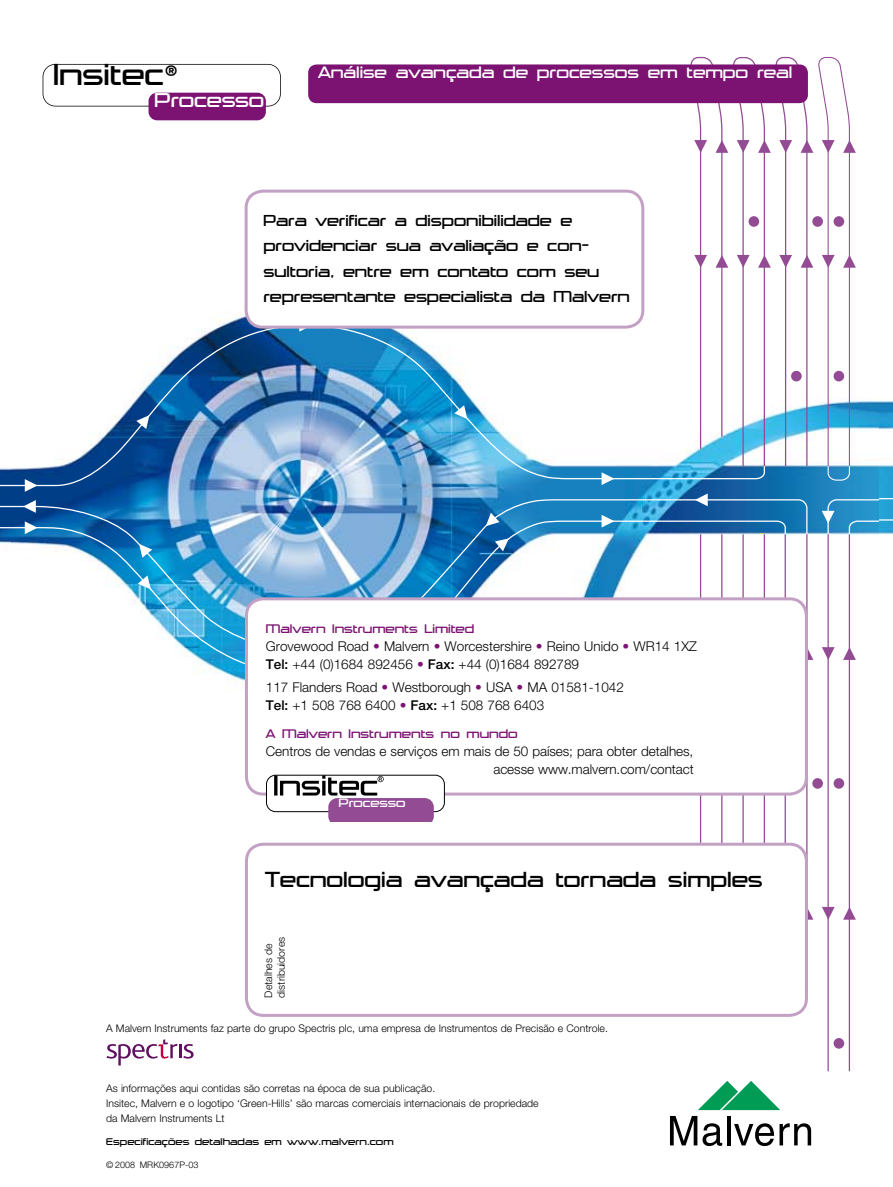
<style>
.page{position:relative;width:893px;height:1187px;background:#fff}
.page>*{position:absolute;margin:0;border:0;box-sizing:border-box;transform-origin:0 0}
.t1{font:300 33px "Trade Marker";color:#000}
.t2{font:23.7px "Trade Marker Light Alt";color:#000}
.t3{font:300 21.75px "Trade Marker";color:#fff}
.t4{font:300 18px "Trade Marker";color:#fff}
.t5{font:300 17.25px/25.5px "Trade Marker";color:#000}
.t6{font:300 13.5px/18px "Helvetica Neue LT Std";color:#000}
.t7{font:300 13.5px "Trade Marker";color:#7c1272}
.t8{font:300 13.2px "Trade Marker";color:#fff}
.t9{font:300 10.5px/15px "Helvetica Neue LT Std";color:#000}
.t10{font:300 10.5px "Trade Marker";letter-spacing:.005em;color:#000}
.t11{font:300 9px "Helvetica Neue LT Std";letter-spacing:.005em;color:#000}
.s1{font-size:27px}
.s2{color:#7c1272}
.s3{font-weight:500}
</style>
<div class="page">
<img style="left:0;top:63px;width:879px;height:1061px">
<svg style="left:695px;top:493px;width:13px;height:5px"></svg>
<svg style="left:766px;top:140px;width:5px;height:13px"></svg>
<svg style="left:766px;top:255px;width:5px;height:13px"></svg>
<svg style="left:851px;top:906px;width:5px;height:13px"></svg>
<svg style="left:721px;top:57px;width:45px;height:785px"></svg>
<svg style="left:689px;top:56px;width:39px;height:268px"></svg>
<hr style="left:700px;top:534px;width:1px;height:473px;background:#934c94">
<svg style="left:774px;top:56px;width:77px;height:1016px"></svg>
<img style="left:0;top:498px;width:879px;height:178px">
<svg style="left:758px;top:533px;width:34px;height:309px"></svg>
<svg style="left:801px;top:56px;width:55px;height:425px"></svg>
<svg style="left:486px;top:512px;width:14px;height:14px"></svg>
<svg style="left:139px;top:544px;width:13px;height:13px"></svg>
<svg style="left:495px;top:538px;width:14px;height:13px"></svg>
<svg style="left:138px;top:575px;width:13px;height:14px"></svg>
<svg style="left:25px;top:487px;width:13px;height:5px"></svg>
<img style="left:0;top:324px;width:766px;height:163px">
<svg style="left:454px;top:405px;width:13px;height:14px"></svg>
<svg style="left:299px;top:328px;width:13px;height:3px"></svg>
<svg style="left:136px;top:415px;width:13px;height:14px"></svg>
<svg style="left:670px;top:1115px;width:52px;height:30px"></svg>
<hr style="left:727px;top:1115px;width:3px;height:30px;background:#000">
<svg style="left:734px;top:1123px;width:77px;height:22px"></svg>
<svg style="left:698px;top:1080px;width:82px;height:29px"></svg>
<div style="left:246px;top:844px;width:560px;height:171px;background:#fff;border-radius:17px"></div>
<div style="left:245px;top:842px;width:563px;height:174px;border:3px solid #c3a1c4;border-radius:17px"></div>
<div style="left:246px;top:599px;width:560px;height:195px;background:#fff;border-radius:17px"></div>
<div style="left:245px;top:597px;width:563px;height:198px;border:3px solid #c3a1c4;border-radius:17px"></div>
<svg style="left:107px;top:1039px;width:87px;height:26px"></svg>
<div style="left:266px;top:775px;width:178px;height:36px;background:#fff;border-radius:9px"></div>
<div style="left:266px;top:774px;width:179px;height:38px;border:1px solid #000;border-radius:9px"></div>
<hr style="left:274px;top:775px;width:3px;height:20px;background:#000">
<svg style="left:280px;top:775px;width:154px;height:46px"></svg>
<div style="left:246px;top:191px;width:397px;height:136px;background:#fff;border-radius:17px"></div>
<div style="left:245px;top:190px;width:399px;height:138px;border:3px solid #c3a1c4;border-radius:17px"></div>
<div style="left:308px;top:64px;width:500px;height:39px;background:#7c1272;border-radius:9px"></div>
<svg style="left:43px;top:64px;width:238px;height:42px"></svg>
<div style="left:149px;top:93px;width:117px;height:27px;background:#7c1272;border-radius:9px"></div>
<img style="left:879px;top:400px;width:14px;height:97px">
<svg style="left:879px;top:497px;width:14px;height:38px"></svg>
<h1 class="t1" style="left:53px;top:56px;width:126px">Insitec<span class="s1">®</span></h1>
<h3 class="t3" style="left:155px;top:87px;width:111px">Processo</h3>
<h3 class="t4" style="left:318px;top:62px;width:476px">Análise avançada de processos em tempo real</h3>
<h3 class="t5" style="left:263px;top:207px;width:368px">Para verificar a disponibilidade e providenciar sua avaliação e con&shy;sultoria, entre em contato com seu representante especialista da Malvern</h3>
<p class="t7" style="left:266px;top:621px;width:210px">Malvern Instruments Limited</p>
<p class="t6" style="left:266px;top:637px;width:433px">Grovewood Road <span class="s2">•</span> Malvern <span class="s2">•</span> Worcestershire <span class="s2">•</span> Reino Unido <span class="s2">•</span> WR14 1XZ<br><span class="s3">Tel:</span> +44 (0)1684 892456 <span class="s2">•</span> <span class="s3">Fax:</span> +44 (0)1684 892789</p>
<p class="t6" style="left:266px;top:677px;width:360px">117 Flanders Road <span class="s2">•</span> Westborough <span class="s2">•</span> USA <span class="s2">•</span> MA 01581-1042<br><span class="s3">Tel:</span> +1 508 768 6400 <span class="s2">•</span> <span class="s3">Fax:</span> +1 508 768 6403</p>
<p class="t7" style="left:266px;top:726px;width:253px">A Malvern Instruments no mundo</p>
<p class="t6" style="left:266px;top:742px;width:429px;text-align:right">Centros de vendas e serviços em mais de 50 países; para obter detalhes, acesse www.malvern.com/contact</p>
<p class="t8" style="left:339px;top:795px;width:68px">Processo</p>
<h2 class="t2" style="left:265px;top:866px;width:499px">Tecnologia avançada tornada simples</h2>
<p class="t9" style="left:262px;top:997px;width:62px;line-height:12.6px;rotate:-90deg">Detalhes de distribuidores</p>
<p class="t9" style="left:106px;top:1020px;width:503px">A Malvern Instruments faz parte do grupo Spectris plc, uma empresa de Instrumentos de Precisão e Controle.</p>
<p class="t9" style="left:106px;top:1080px;width:434px">As informações aqui contidas são corretas na época de sua publicação.<br>Insitec, Malvern e o logotipo ‘Green-Hills’ são marcas comerciais internacionais de propriedade da Malvern Instruments Lt</p>
<p class="t10" style="left:106px;top:1135px;width:289px">Especificações detalhadas em www.malvern.com</p>
<p class="t11" style="left:106px;top:1158px;width:94px">© 2008 MRK0967P-03</p>
</div>
